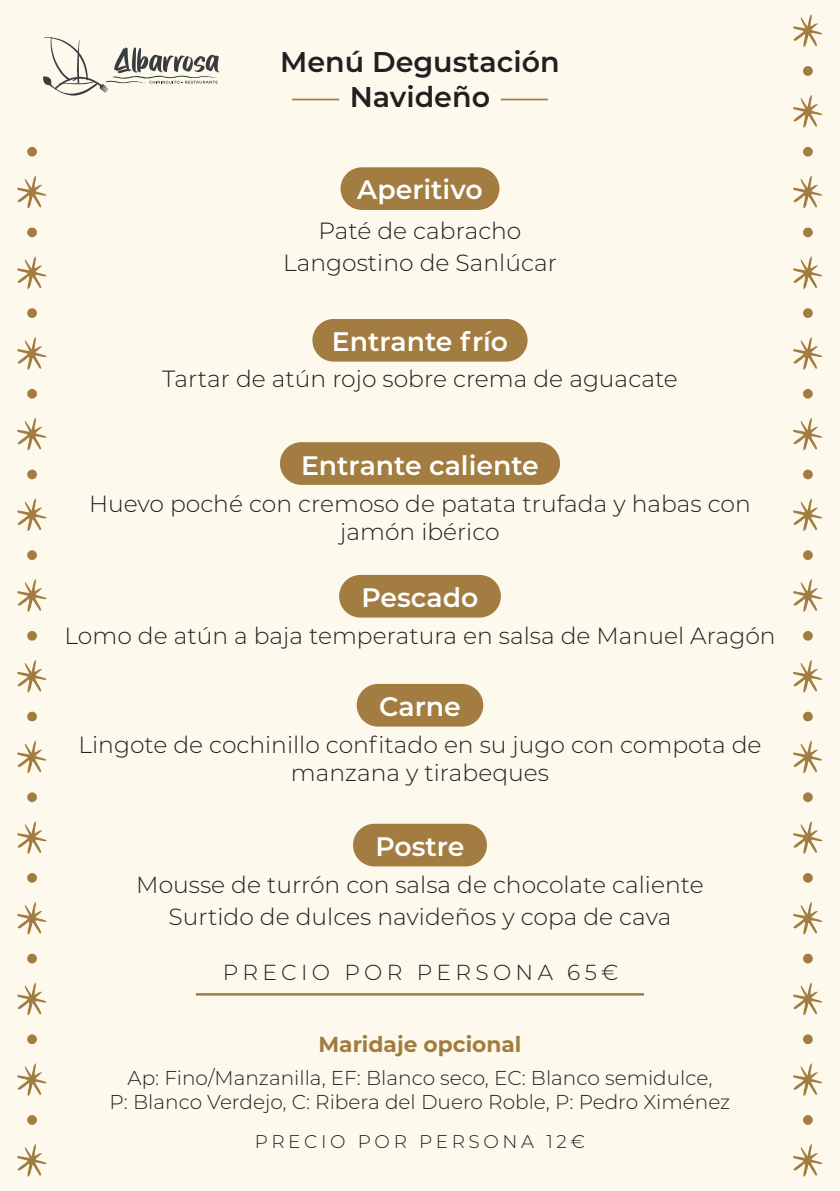
<style>
.page{position:relative;width:840px;height:1191px;background:#fff}
.page>*{position:absolute;margin:0;border:0;box-sizing:border-box;transform-origin:0 0}
.t1{font:600 28.6px/34.2px "Montserrat";color:#231f20;text-align:center}
.t2{font:600 26.8px "Montserrat";color:#fff}
.t3{font:300 23.4px/28px "Montserrat";color:#231f20;text-align:center}
.t4{font:300 21.8px "Montserrat";letter-spacing:.2em;color:#231f20}
.t5{font:700 21.8px "Montserrat";color:#a27c3e}
.t6{font:300 20px/24px "Montserrat";color:#231f20;text-align:center}
.t7{font:300 18.4px "Montserrat";letter-spacing:.2em;color:#231f20}
</style>
<div class="page">
<div style="left:0;top:0;width:839px;height:1191px;background:#fef9ed"></div>
<svg style="left:43px;top:37px;width:176px;height:59px"></svg>
<hr style="left:500px;top:99px;width:47px;height:1px;background:#a27c40">
<hr style="left:292px;top:99px;width:47px;height:1px;background:#a27c40">
<svg style="left:793px;top:175px;width:29px;height:33px"></svg>
<svg style="left:802px;top:227px;width:10px;height:11px"></svg>
<svg style="left:793px;top:256px;width:29px;height:33px"></svg>
<svg style="left:802px;top:308px;width:10px;height:10px"></svg>
<svg style="left:793px;top:337px;width:29px;height:33px"></svg>
<svg style="left:802px;top:388px;width:10px;height:11px"></svg>
<svg style="left:793px;top:417px;width:29px;height:33px"></svg>
<svg style="left:802px;top:469px;width:10px;height:11px"></svg>
<svg style="left:793px;top:498px;width:29px;height:33px"></svg>
<svg style="left:802px;top:550px;width:10px;height:10px"></svg>
<svg style="left:793px;top:579px;width:29px;height:33px"></svg>
<svg style="left:802px;top:630px;width:10px;height:11px"></svg>
<svg style="left:793px;top:659px;width:29px;height:33px"></svg>
<svg style="left:802px;top:711px;width:10px;height:11px"></svg>
<svg style="left:793px;top:740px;width:29px;height:33px"></svg>
<svg style="left:802px;top:792px;width:10px;height:10px"></svg>
<svg style="left:793px;top:821px;width:29px;height:33px"></svg>
<svg style="left:802px;top:872px;width:10px;height:11px"></svg>
<svg style="left:793px;top:902px;width:29px;height:32px"></svg>
<svg style="left:802px;top:953px;width:10px;height:10px"></svg>
<svg style="left:793px;top:982px;width:29px;height:33px"></svg>
<svg style="left:802px;top:1034px;width:10px;height:10px"></svg>
<svg style="left:793px;top:1063px;width:29px;height:33px"></svg>
<svg style="left:802px;top:1114px;width:10px;height:11px"></svg>
<svg style="left:793px;top:1144px;width:29px;height:32px"></svg>
<svg style="left:802px;top:146px;width:10px;height:11px"></svg>
<svg style="left:793px;top:14px;width:29px;height:33px"></svg>
<svg style="left:802px;top:66px;width:10px;height:10px"></svg>
<svg style="left:793px;top:95px;width:29px;height:33px"></svg>
<svg style="left:17px;top:175px;width:30px;height:33px"></svg>
<svg style="left:27px;top:227px;width:10px;height:11px"></svg>
<svg style="left:17px;top:256px;width:30px;height:33px"></svg>
<div style="left:27px;top:308px;width:10px;height:10px;background:#a27c40;border-radius:4px"></div>
<svg style="left:17px;top:337px;width:30px;height:33px"></svg>
<svg style="left:27px;top:388px;width:10px;height:11px"></svg>
<svg style="left:17px;top:417px;width:30px;height:33px"></svg>
<svg style="left:27px;top:469px;width:10px;height:11px"></svg>
<svg style="left:17px;top:498px;width:30px;height:33px"></svg>
<div style="left:27px;top:550px;width:10px;height:10px;background:#a27c40;border-radius:4px"></div>
<svg style="left:17px;top:579px;width:30px;height:33px"></svg>
<svg style="left:27px;top:630px;width:10px;height:11px"></svg>
<svg style="left:17px;top:659px;width:30px;height:33px"></svg>
<svg style="left:27px;top:711px;width:10px;height:11px"></svg>
<svg style="left:17px;top:740px;width:30px;height:33px"></svg>
<div style="left:27px;top:792px;width:10px;height:10px;background:#a27c40;border-radius:4px"></div>
<svg style="left:17px;top:821px;width:30px;height:33px"></svg>
<svg style="left:27px;top:872px;width:10px;height:11px"></svg>
<svg style="left:17px;top:902px;width:30px;height:32px"></svg>
<div style="left:27px;top:953px;width:10px;height:10px;background:#a27c40;border-radius:4px"></div>
<svg style="left:17px;top:982px;width:30px;height:33px"></svg>
<div style="left:27px;top:1034px;width:10px;height:10px;background:#a27c40;border-radius:4px"></div>
<svg style="left:17px;top:1063px;width:30px;height:33px"></svg>
<svg style="left:27px;top:1114px;width:10px;height:11px"></svg>
<svg style="left:17px;top:1144px;width:30px;height:32px"></svg>
<svg style="left:27px;top:146px;width:10px;height:11px"></svg>
<hr style="left:196px;top:993px;width:447px;height:2px;background:#a27c40">
<div style="left:340px;top:167px;width:159px;height:43px;background:#a27c40;border-radius:21px"></div>
<div style="left:312px;top:319px;width:215px;height:43px;background:#a27c40;border-radius:21px"></div>
<div style="left:280px;top:442px;width:279px;height:43px;background:#a27c40;border-radius:21px"></div>
<div style="left:339px;top:575px;width:161px;height:42px;background:#a27c40;border-radius:21px"></div>
<div style="left:356px;top:684px;width:127px;height:42px;background:#a27c40;border-radius:21px"></div>
<div style="left:353px;top:823px;width:133px;height:43px;background:#a27c40;border-radius:21px"></div>
<p class="t1" style="left:280px;top:44px;width:281px">Menú Degustación<br>Navideño</p>
<p class="t2" style="left:357px;top:171px;width:127px">Aperitivo</p>
<p class="t3" style="left:283px;top:214px;width:275px;line-height:31.8px">Paté de cabracho<br>Langostino de Sanlúcar</p>
<p class="t2" style="left:331px;top:322px;width:178px">Entrante frío</p>
<p class="t3" style="left:162px;top:364px;width:517px">Tartar de atún rojo sobre crema de aguacate</p>
<p class="t2" style="left:301px;top:447px;width:239px">Entrante caliente</p>
<p class="t3" style="left:89px;top:489px;width:663px">Huevo poché con cremoso de patata trufada y habas con jamón ibérico</p>
<p class="t2" style="left:361px;top:579px;width:119px">Pescado</p>
<p class="t3" style="left:64px;top:621px;width:712px">Lomo de atún a baja temperatura en salsa de Manuel Aragón</p>
<p class="t2" style="left:379px;top:687px;width:83px">Carne</p>
<p class="t3" style="left:78px;top:729px;width:684px">Lingote de cochinillo confitado en su jugo con compota de manzana y tirabeques</p>
<p class="t2" style="left:375px;top:827px;width:91px">Postre</p>
<p class="t3" style="left:136px;top:867px;width:568px;line-height:32px">Mousse de turrón con salsa de chocolate caliente<br>Surtido de dulces navideños y copa de cava</p>
<p class="t4" style="left:222px;top:957px;width:397px">PRECIO POR PERSONA 65€</p>
<p class="t5" style="left:318px;top:1028px;width:204px">Maridaje opcional</p>
<p class="t6" style="left:110px;top:1065px;width:622px">Ap: Fino/Manzanilla, EF: Blanco seco, EC: Blanco semidulce,<br>P: Blanco Verdejo, C: Ribera del Duero Roble, P: Pedro Ximénez</p>
<p class="t7" style="left:254px;top:1129px;width:332px">PRECIO POR PERSONA 12€</p>
</div>
